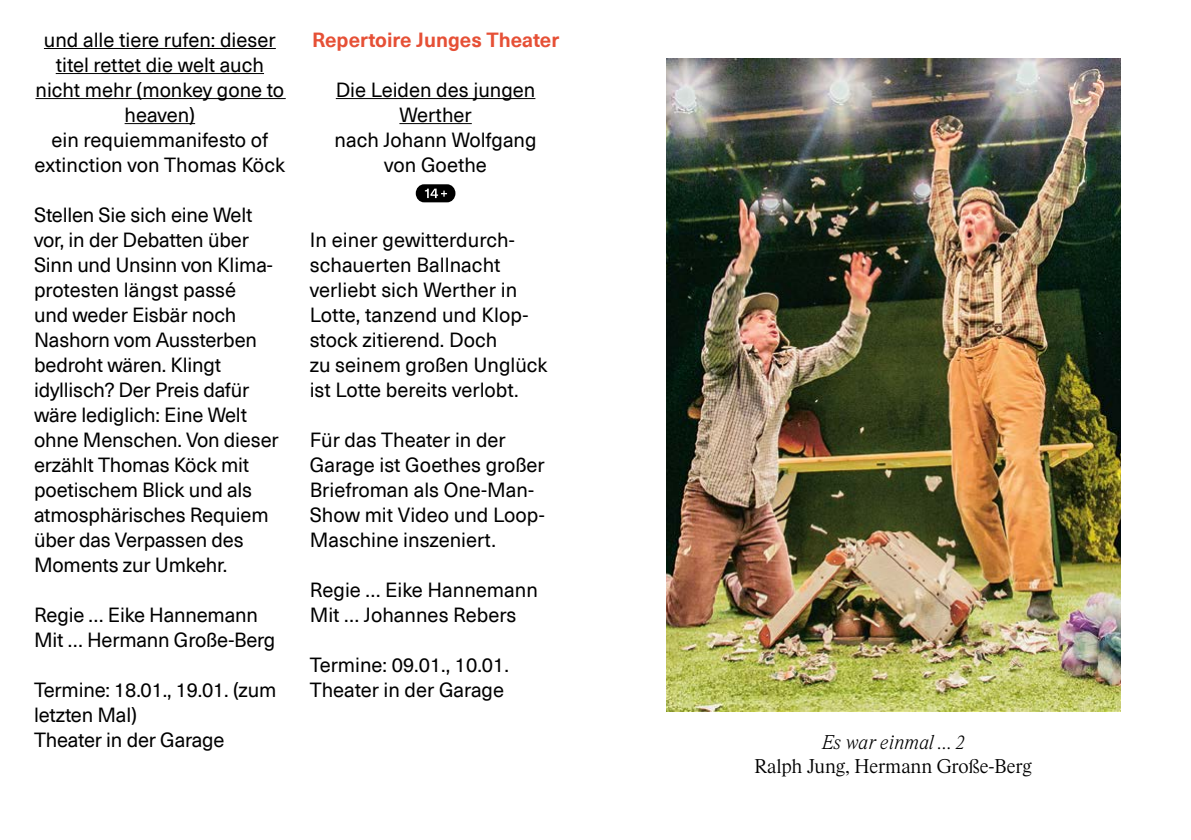
<style>
.page{position:relative;width:1191px;height:840px;background:#fff}
.page>*{position:absolute;margin:0;border:0;box-sizing:border-box;transform-origin:0 0}
.t1{font:20px/25px "Neue Haas Unica Pro";color:#000}
.t2{font:700 20px "Neue Haas Unica Pro";color:#e65036}
.t3{font:19px "Rhymes Light Text";color:#000}
.t4{font:italic 19px "Rhymes Light Text";color:#000}
</style>
<div class="page">
<hr style="left:44px;top:48px;width:232px;height:1px;background:#000">
<hr style="left:56px;top:73px;width:208px;height:1px;background:#000">
<hr style="left:35px;top:98px;width:251px;height:1px;background:#000">
<hr style="left:125px;top:123px;width:70px;height:1px;background:#000">
<hr style="left:336px;top:98px;width:199px;height:1px;background:#000">
<hr style="left:399px;top:123px;width:73px;height:1px;background:#000">
<svg style="left:416px;top:184px;width:39px;height:18px"></svg>
<img style="left:666px;top:59px;width:454px;height:652px">
<p class="t1" style="left:35px;top:27px;width:252px;text-align:center">und alle tiere rufen: dieser titel rettet die welt auch nicht mehr (monkey gone to heaven)<br>ein requiemmanifesto of extinction von Thomas Köck</p>
<p class="t1" style="left:34px;top:202px;width:246px">Stellen Sie sich eine Welt vor, in der Debatten über<br>Sinn und Unsinn von Klima&shy;protesten längst passé<br>und weder Eisbär noch<br>Nashorn vom Aussterben bedroht wären. Klingt idyllisch? Der Preis dafür wäre lediglich: Eine Welt ohne Menschen. Von dieser erzählt Thomas Köck mit poetischem Blick und als atmosphärisches Requiem über das Verpassen des<br>Moments zur Umkehr.</p>
<p class="t1" style="left:34px;top:602px;width:243px">Regie … Eike Hannemann<br>Mit … Hermann Große-Berg</p>
<p class="t1" style="left:34px;top:677px;width:244px">Termine: 18.01., 19.01. (zum letzten Mal)<br>Theater in der Garage</p>
<p class="t2" style="left:312px;top:27px;width:249px">Repertoire Junges Theater</p>
<p class="t1" style="left:334px;top:77px;width:203px;text-align:center">Die Leiden des jungen<br>Werther<br>nach Johann Wolfgang von Goethe</p>
<p class="t1" style="left:310px;top:227px;width:239px">In einer gewitterdurch&shy;schauerten Ballnacht verliebt sich Werther in<br>Lotte, tanzend und Klop&shy;stock zitierend. Doch<br>zu seinem großen Unglück ist Lotte bereits verlobt.</p>
<p class="t1" style="left:310px;top:427px;width:236px">Für das Theater in der<br>Garage ist Goethes großer<br>Briefroman als One-Man-<br>Show mit Video und Loop-<br>Maschine inszeniert.</p>
<p class="t1" style="left:310px;top:577px;width:230px">Regie … Eike Hannemann<br>Mit … Johannes Rebers</p>
<p class="t1" style="left:310px;top:652px;width:201px">Termine: 09.01., 10.01.<br>Theater in der Garage</p>
<p class="t4" style="left:821px;top:731px;width:144px">Es war einmal … 2</p>
<p class="t3" style="left:754px;top:755px;width:279px">Ralph Jung, Hermann Große-Berg</p>
</div>
